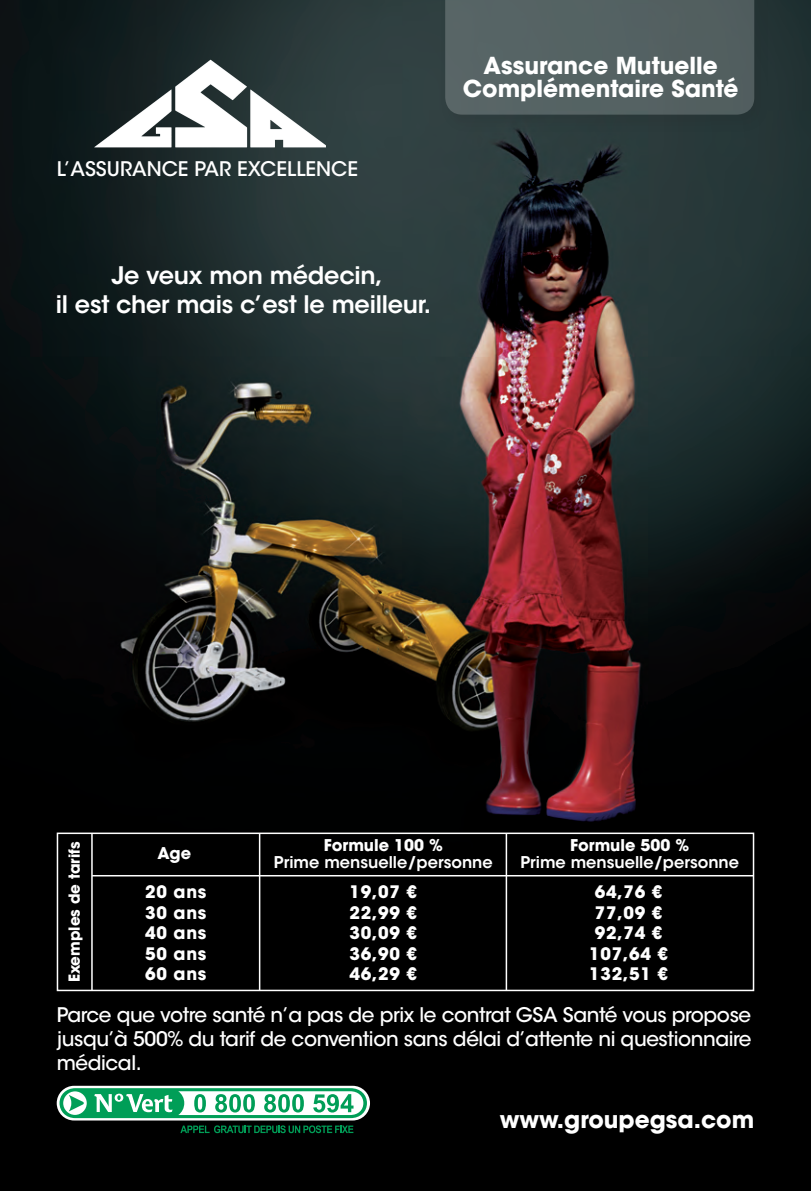
<style>
.page{position:relative;width:811px;height:1191px;background:#fff}
.page>*{position:absolute;margin:0;border:0;box-sizing:border-box;transform-origin:0 0}
.t1{font:600 24px "ITC Avant Garde Std";letter-spacing:-.01em;color:#fff}
.t2{font:700 23.2px "ITC Avant Garde Std";color:#fff}
.t3{font:500 20px/24px "ITC Avant Garde Std";letter-spacing:-.02em;color:#fff;text-align:justify}
.t4{font:500 20px "ITC Avant Garde Std";color:#fff}
.t5{font:700 17.2px "ITC Avant Garde Std";letter-spacing:.04em;color:#fff}
.t6{font:600 16.2px "ITC Avant Garde Std";color:#fff}
.t7{font:700 16.2px "ITC Avant Garde Std";color:#fff}
.t8{font:700 15.2px "ITC Avant Garde Std";color:#fff}
</style>
<div class="page">
<img style="left:0;top:0;width:811px;height:1191px">
<img style="left:89px;top:56px;width:237px;height:92px">
<svg style="left:180px;top:1125px;width:173px;height:8px"></svg>
<svg style="left:57px;top:1085px;width:313px;height:35px"></svg>
<svg style="left:60px;top:1088px;width:307px;height:30px"></svg>
<div style="left:439px;top:0;width:335px;height:138px;background:#2a3a3a"></div>
<div style="left:445px;top:0;width:309px;height:115px;background:#546263"></div>
<div style="left:57px;top:832px;width:697px;height:159px;border:2px solid #fff"></div>
<hr style="left:505px;top:833px;width:2px;height:157px;background:#fff">
<hr style="left:259px;top:833px;width:1px;height:157px;background:#fff">
<hr style="left:92px;top:875px;width:661px;height:1px;background:#fff">
<hr style="left:91px;top:833px;width:2px;height:157px;background:#fff">
<p class="t4" style="left:57px;top:156px;width:303px">L’assurance par excellence</p>
<p class="t2" style="left:483px;top:50px;width:236px">Assurance Mutuelle</p>
<p class="t2" style="left:463px;top:73px;width:277px">Complémentaire Santé</p>
<p class="t1" style="left:112px;top:260px;width:273px">Je veux mon médecin,</p>
<p class="t1" style="left:56px;top:289px;width:377px">il est cher mais c’est le meilleur.</p>
<p class="t8" style="left:64px;top:982px;width:142px;rotate:-90deg">Exemples de tarifs</p>
<p class="t7" style="left:157px;top:843px;width:35px">Age</p>
<p class="t5" style="left:145px;top:880px;width:63px">20 ans</p>
<p class="t5" style="left:145px;top:901px;width:63px">30 ans</p>
<p class="t5" style="left:145px;top:922px;width:63px">40 ans</p>
<p class="t5" style="left:145px;top:942px;width:63px">50 ans</p>
<p class="t5" style="left:145px;top:963px;width:63px">60 ans</p>
<p class="t7" style="left:324px;top:834px;width:120px">Formule 100 %</p>
<p class="t6" style="left:274px;top:851px;width:220px">Prime mensuelle/personne</p>
<p class="t5" style="left:349px;top:880px;width:69px">19,07 €</p>
<p class="t5" style="left:349px;top:901px;width:69px">22,99 €</p>
<p class="t5" style="left:349px;top:922px;width:69px">30,09 €</p>
<p class="t5" style="left:349px;top:942px;width:69px">36,90 €</p>
<p class="t5" style="left:349px;top:963px;width:69px">46,29 €</p>
<p class="t7" style="left:570px;top:834px;width:120px">Formule 500 %</p>
<p class="t6" style="left:520px;top:851px;width:220px">Prime mensuelle/personne</p>
<p class="t5" style="left:595px;top:880px;width:69px">64,76 €</p>
<p class="t5" style="left:595px;top:901px;width:69px">77,09 €</p>
<p class="t5" style="left:595px;top:922px;width:69px">92,74 €</p>
<p class="t5" style="left:589px;top:942px;width:80px">107,64 €</p>
<p class="t5" style="left:589px;top:963px;width:80px">132,51 €</p>
<p class="t3" style="left:57px;top:1002px;width:696px">Parce que votre santé n’a pas de prix le contrat GSA Santé vous propose jusqu’à 500% du tarif de convention sans délai d’attente ni questionnaire médical.</p>
<p class="t2" style="left:500px;top:1104px;width:256px">www.groupegsa.com</p>
</div>
